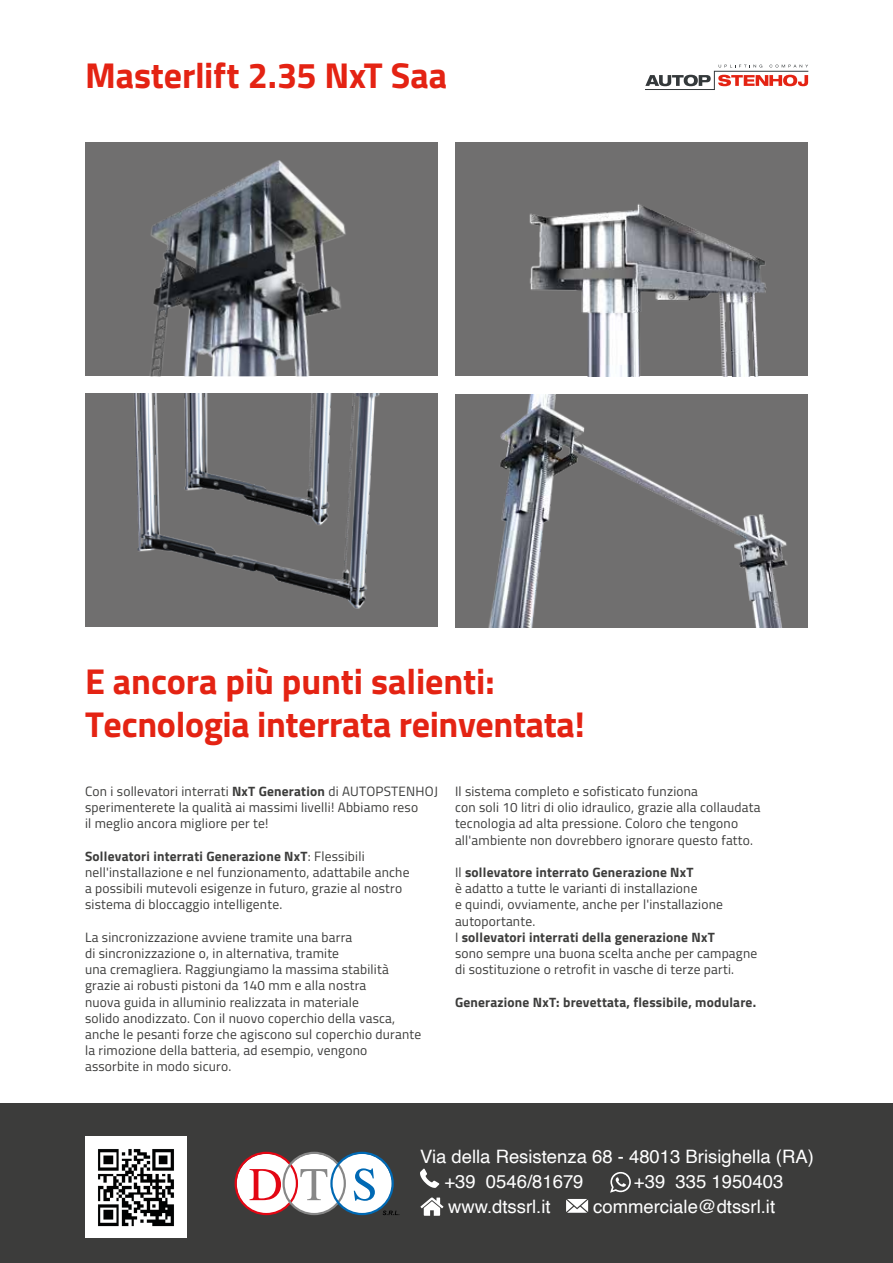
<style>
.page{position:relative;width:893px;height:1263px;background:#fff}
.page>*{position:absolute;margin:0;border:0;box-sizing:border-box;transform-origin:0 0}
.t1{font:700 36px/43.2px "Titillium Web";letter-spacing:-.01em;color:#e42313}
.t2{font:18.45px/24.9px "Helvetica";color:#fff}
.t3{font:13.5px/16.2px "Titillium Web";letter-spacing:.015em;color:#3c3c3b}
.t4{font:700 13.5px "Titillium Web";letter-spacing:.015em;color:#3c3c3b}
.s1{font-weight:700}
</style>
<div class="page">
<img style="left:455px;top:394px;width:353px;height:233px">
<img style="left:85px;top:142px;width:353px;height:234px">
<img style="left:455px;top:142px;width:353px;height:234px">
<img style="left:85px;top:393px;width:353px;height:234px">
<svg style="left:645px;top:65px;width:164px;height:25px"></svg>
<div style="left:0;top:1103px;width:893px;height:160px;background:#3c3c3b"></div>
<img style="left:85px;top:1136px;width:101px;height:101px">
<svg style="left:235px;top:1152px;width:164px;height:63px"></svg>
<svg style="left:420px;top:1169px;width:19px;height:19px"></svg>
<svg style="left:566px;top:1199px;width:22px;height:14px"></svg>
<svg style="left:610px;top:1172px;width:21px;height:21px"></svg>
<svg style="left:420px;top:1197px;width:23px;height:19px"></svg>
<h1 class="t1" style="left:85px;top:52px;width:364px">Masterlift 2.35 NxT Saa</h1>
<h1 class="t1" style="left:85px;top:658px;width:501px">E ancora più punti salienti:<br>Tecnologia interrata reinventata!</h1>
<p class="t3" style="left:85px;top:782px;width:354px">Con i sollevatori interrati <span class="s1">NxT Generation</span> di AUTOPSTENHOJ sperimenterete la qualità ai massimi livelli! Abbiamo reso<br>il meglio ancora migliore per te!</p>
<p class="t3" style="left:85px;top:847px;width:326px"><span class="s1">Sollevatori interrati Generazione NxT</span>: Flessibili nell'installazione e nel funzionamento, adattabile anche a possibili mutevoli esigenze in futuro, grazie al nostro sistema di bloccaggio intelligente.</p>
<p class="t3" style="left:85px;top:928px;width:338px">La sincronizzazione avviene tramite una barra<br>di sincronizzazione o, in alternativa, tramite<br>una cremagliera. Raggiungiamo la massima stabilità grazie ai robusti pistoni da 140 mm e alla nostra<br>nuova guida in alluminio realizzata in materiale<br>solido anodizzato. Con il nuovo coperchio della vasca, anche le pesanti forze che agiscono sul coperchio durante la rimozione della batteria, ad esempio, vengono assorbite in modo sicuro.</p>
<p class="t3" style="left:455px;top:782px;width:307px">Il sistema completo e sofisticato funziona<br>con soli 10 litri di olio idraulico, grazie alla collaudata tecnologia ad alta pressione. Coloro che tengono all'ambiente non dovrebbero ignorare questo fatto.</p>
<p class="t3" style="left:455px;top:863px;width:304px">Il <span class="s1">sollevatore interrato Generazione NxT<br></span>è adatto a tutte le varianti di installazione<br>e quindi, ovviamente, anche per l'installazione autoportante.<br>I <span class="s1">sollevatori interrati della generazione NxT<br></span>sono sempre una buona scelta anche per campagne di sostituzione o retrofit in vasche di terze parti.</p>
<p class="t4" style="left:455px;top:991px;width:303px">Generazione NxT: brevettata, flessibile, modulare.</p>
<h2 class="t2" style="left:444px;top:1145px;width:371px;text-indent:-24px">Via della Resistenza 68 - 48013 Brisighella (RA) +39 0546/81679</h2>
<h2 class="t2" style="left:634px;top:1169px;width:151px">+39 335 1950403</h2>
<h2 class="t2" style="left:448px;top:1194px;width:104px">www.dtssrl.it</h2>
<h2 class="t2" style="left:593px;top:1194px;width:183px">commerciale@dtssrl.it</h2>
</div>
